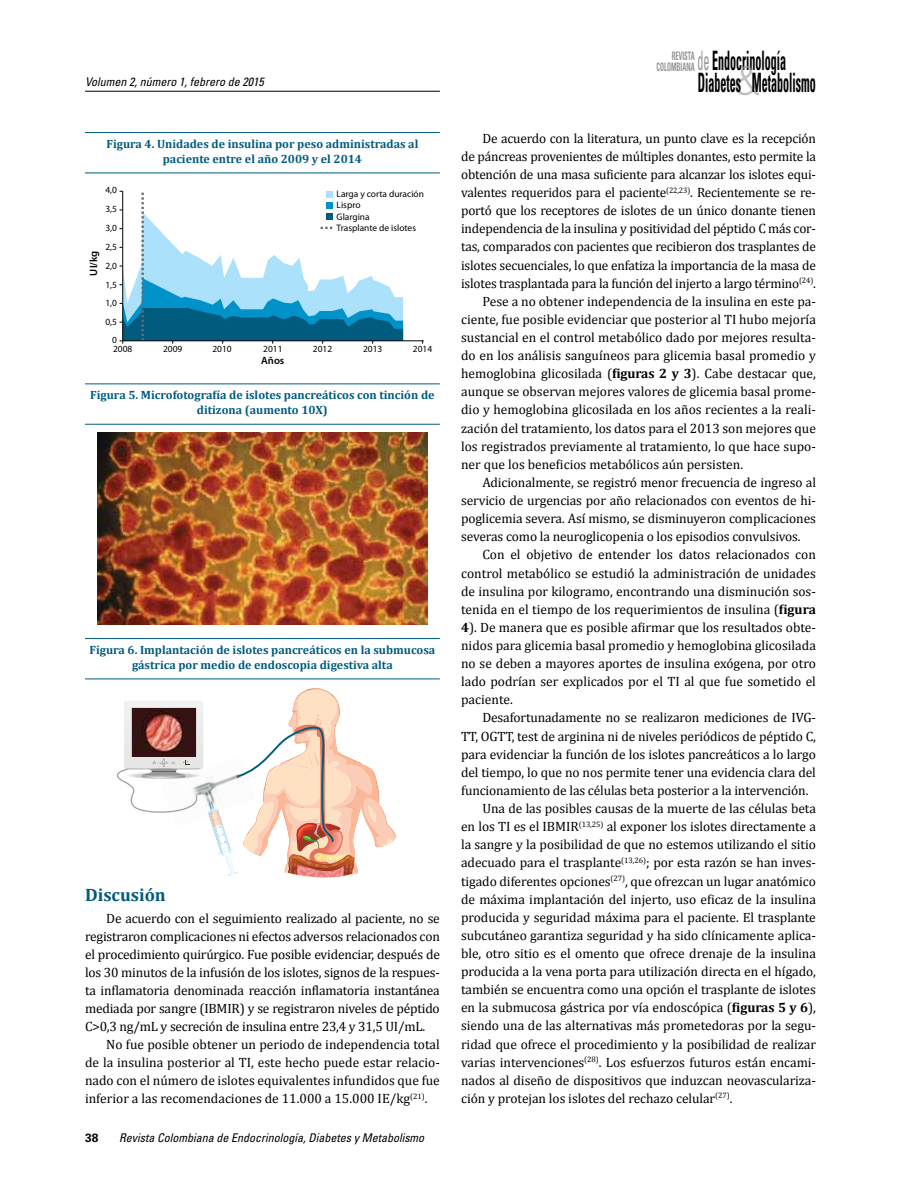
<style>
.page{position:relative;width:918px;height:1188px;background:#fff}
.page>*{position:absolute;margin:0;border:0;box-sizing:border-box;transform-origin:0 0}
.t1{font:700 condensed 26.7px/21.5px "Univers";color:#000;scale:.45 1}
.t2{font:700 18px "Cambria";color:#005b7f}
.t3{font:13.5px/18px "Cambria";letter-spacing:-.005em;color:#000;text-align:justify}
.t4{font:700 12px/15px "Cambria";color:#005b7f;text-align:center}
.t5{font:italic condensed 12px "Univers";color:#000}
.t6{font:700 12px "Univers";color:#000}
.t7{font:700 condensed 11.7px/10.5px "Univers";color:#939598;text-align:right;scale:.56 1}
.t8{font:600 10.65px "Myriad Pro";color:#000}
.t9{font:9.45px/18.9px "Myriad Pro";color:#000}
.s1{font-weight:400;color:#939598}
.s2{font-family:"Akzidenz Grotesk BE";font-weight:300;font-stretch:normal;font-size:40.65px;color:#939598}
.s3{font-weight:700}
</style>
<div class="page">
<hr style="left:85px;top:91px;width:355px;height:1px;background:#000">
<hr style="left:85px;top:132px;width:355px;height:1px;background:#005b7f">
<hr style="left:85px;top:638px;width:355px;height:1px;background:#005b7f">
<hr style="left:85px;top:384px;width:355px;height:1px;background:#005b7f">
<hr style="left:85px;top:173px;width:355px;height:1px;background:#005b7f">
<hr style="left:85px;top:679px;width:355px;height:1px;background:#005b7f">
<hr style="left:85px;top:424px;width:355px;height:1px;background:#005b7f">
<svg style="left:119px;top:191px;width:284px;height:153px"></svg>
<svg style="left:116px;top:688px;width:280px;height:190px"></svg>
<img style="left:97px;top:432px;width:331px;height:192px">
<p class="t5" style="left:85px;top:74px;width:180px">Volumen 2, número 1, febrero de 2015</p>
<p class="t4" style="left:106px;top:136px;width:314px">Figura 4. Unidades de insulina por peso administradas al paciente entre el año 2009 y el 2014</p>
<p class="t9" style="left:105px;top:180px;width:13px;text-align:justify">4,0<br>3,5<br>3,0<br>2,5<br>2,0<br>1,5<br>1,0<br>0,5</p>
<p class="t9" style="left:112px;top:330px;width:6px">0</p>
<p class="t8" style="left:87px;top:276px;width:26px;rotate:-90deg">UI/kg</p>
<p class="t9" style="left:113px;top:339px;width:21px">2008</p>
<p class="t9" style="left:163px;top:339px;width:21px">2009</p>
<p class="t9" style="left:212px;top:339px;width:21px">2010</p>
<p class="t9" style="left:337px;top:188px;width:89px;line-height:11.2px">Larga y corta duración<br>Lispro<br>Glargina<br>Trasplante de islotes</p>
<p class="t9" style="left:263px;top:339px;width:21px">2011</p>
<p class="t9" style="left:313px;top:339px;width:21px">2012</p>
<p class="t9" style="left:363px;top:339px;width:21px">2013</p>
<p class="t9" style="left:413px;top:339px;width:21px">2014</p>
<p class="t8" style="left:261px;top:354px;width:25px">Años</p>
<p class="t4" style="left:90px;top:387px;width:346px">Figura 5. Microfotografía de islotes pancreáticos con tinción de ditizona (aumento 10X)</p>
<p class="t4" style="left:89px;top:642px;width:348px">Figura 6. Implantación de islotes pancreáticos en la submucosa gástrica por medio de endoscopia digestiva alta</p>
<h2 class="t2" style="left:85px;top:882px;width:82px">Discusión</h2>
<p class="t3" style="left:85px;top:909px;width:356px;text-indent:21px">De acuerdo con el seguimiento realizado al paciente, no se registraron complicaciones ni efectos adversos relacionados con el procedimiento quirúrgico. Fue posible evidenciar, después de los 30 minutos de la infusión de los islotes, signos de la respues&shy;ta inflamatoria denominada reacción inflamatoria instantánea mediada por sangre (IBMIR) y se registraron niveles de péptido C&gt;0,3 ng/mL y secreción de insulina entre 23,4 y 31,5 UI/mL.</p>
<p class="t3" style="left:85px;top:1035px;width:356px;text-indent:21px">No fue posible obtener un periodo de independencia total de la insulina posterior al TI, este hecho puede estar relacio&shy;nado con el número de islotes equivalentes infundidos que fue inferior a las recomendaciones de 11.000 a 15.000 IE/kg<sup>(21)</sup>.</p>
<p class="t6" style="left:85px;top:1131px;width:15px">38</p>
<p class="t5" style="left:119px;top:1130px;width:307px">Revista Colombiana de Endocrinología, Diabetes y Metabolismo</p>
<p class="t7" style="left:657px;top:51px;width:70px">Revista colombiana</p>
<h1 class="t1" style="left:697px;top:50px;width:265px"><span class="s1">de</span> Endocrinología<br>Diabetes<span class="s2">&amp;</span>Metabolismo</h1>
<p class="t3" style="left:482px;top:129px;width:335px">De acuerdo con la literatura, un punto clave es la recepción</p>
<p class="t3" style="left:461px;top:147px;width:356px">de páncreas provenientes de múltiples donantes, esto permite la</p>
<p class="t3" style="left:461px;top:165px;width:356px">obtención de una masa suficiente para alcanzar los islotes equi-</p>
<p class="t3" style="left:461px;top:183px;width:356px">valentes requeridos para el paciente<sup>(22,23)</sup>. Recientemente se re-</p>
<p class="t3" style="left:461px;top:202px;width:356px">portó que los receptores de islotes de un único donante tienen</p>
<p class="t3" style="left:461px;top:220px;width:356px">independencia de la insulina y positividad del péptido C más cor-</p>
<p class="t3" style="left:461px;top:238px;width:356px">tas, comparados con pacientes que recibieron dos trasplantes de</p>
<p class="t3" style="left:461px;top:256px;width:356px">islotes secuenciales, lo que enfatiza la importancia de la masa de</p>
<p class="t3" style="left:461px;top:274px;width:356px">islotes trasplantada para la función del injerto a largo término<sup>(24)</sup>.</p>
<p class="t3" style="left:482px;top:292px;width:335px">Pese a no obtener independencia de la insulina en este pa-</p>
<p class="t3" style="left:461px;top:310px;width:356px">ciente, fue posible evidenciar que posterior al TI hubo mejoría</p>
<p class="t3" style="left:461px;top:328px;width:356px">sustancial en el control metabólico dado por mejores resulta-</p>
<p class="t3" style="left:461px;top:346px;width:356px">do en los análisis sanguíneos para glicemia basal promedio y</p>
<p class="t3" style="left:461px;top:365px;width:356px">hemoglobina glicosilada (<span class="s3">figuras 2 y 3</span>). Cabe destacar que,</p>
<p class="t3" style="left:461px;top:383px;width:356px">aunque se observan mejores valores de glicemia basal prome-</p>
<p class="t3" style="left:461px;top:401px;width:356px">dio y hemoglobina glicosilada en los años recientes a la reali-</p>
<p class="t3" style="left:461px;top:419px;width:356px">zación del tratamiento, los datos para el 2013 son mejores que</p>
<p class="t3" style="left:461px;top:437px;width:356px">los registrados previamente al tratamiento, lo que hace supo-</p>
<p class="t3" style="left:461px;top:455px;width:284px">ner que los beneficios metabólicos aún persisten.</p>
<p class="t3" style="left:482px;top:473px;width:335px">Adicionalmente, se registró menor frecuencia de ingreso al</p>
<p class="t3" style="left:461px;top:491px;width:356px">servicio de urgencias por año relacionados con eventos de hi-</p>
<p class="t3" style="left:461px;top:509px;width:356px">poglicemia severa. Así mismo, se disminuyeron complicaciones</p>
<p class="t3" style="left:461px;top:528px;width:341px">severas como la neuroglicopenia o los episodios convulsivos.</p>
<p class="t3" style="left:482px;top:546px;width:335px">Con el objetivo de entender los datos relacionados con</p>
<p class="t3" style="left:461px;top:564px;width:356px">control metabólico se estudió la administración de unidades</p>
<p class="t3" style="left:461px;top:582px;width:356px">de insulina por kilogramo, encontrando una disminución sos-</p>
<p class="t3" style="left:461px;top:600px;width:356px">tenida en el tiempo de los requerimientos de insulina (<span class="s3">figura</span></p>
<p class="t3" style="left:461px;top:618px;width:356px"><span class="s3">4</span>). De manera que es posible afirmar que los resultados obte-</p>
<p class="t3" style="left:461px;top:636px;width:356px">nidos para glicemia basal promedio y hemoglobina glicosilada</p>
<p class="t3" style="left:461px;top:654px;width:356px">no se deben a mayores aportes de insulina exógena, por otro</p>
<p class="t3" style="left:461px;top:673px;width:356px">lado podrían ser explicados por el TI al que fue sometido el</p>
<p class="t3" style="left:461px;top:691px;width:53px">paciente.</p>
<p class="t3" style="left:482px;top:709px;width:335px">Desafortunadamente no se realizaron mediciones de IVG-</p>
<p class="t3" style="left:461px;top:727px;width:356px">TT, OGTT, test de arginina ni de niveles periódicos de péptido C,</p>
<p class="t3" style="left:461px;top:745px;width:356px">para evidenciar la función de los islotes pancreáticos a lo largo</p>
<p class="t3" style="left:461px;top:763px;width:356px">del tiempo, lo que no nos permite tener una evidencia clara del</p>
<p class="t3" style="left:461px;top:781px;width:349px">funcionamiento de las células beta posterior a la intervención.</p>
<p class="t3" style="left:482px;top:799px;width:335px">Una de las posibles causas de la muerte de las células beta</p>
<p class="t3" style="left:461px;top:818px;width:356px">en los TI es el IBMIR<sup>(13,25)</sup> al exponer los islotes directamente a</p>
<p class="t3" style="left:461px;top:836px;width:356px">la sangre y la posibilidad de que no estemos utilizando el sitio</p>
<p class="t3" style="left:461px;top:854px;width:356px">adecuado para el trasplante<sup>(13,26)</sup>; por esta razón se han inves-</p>
<p class="t3" style="left:461px;top:872px;width:356px">tigado diferentes opciones<sup>(27)</sup>, que ofrezcan un lugar anatómico</p>
<p class="t3" style="left:461px;top:890px;width:356px">de máxima implantación del injerto, uso eficaz de la insulina</p>
<p class="t3" style="left:461px;top:908px;width:356px">producida y seguridad máxima para el paciente. El trasplante</p>
<p class="t3" style="left:461px;top:926px;width:356px">subcutáneo garantiza seguridad y ha sido clínicamente aplica-</p>
<p class="t3" style="left:461px;top:944px;width:356px">ble, otro sitio es el omento que ofrece drenaje de la insulina</p>
<p class="t3" style="left:461px;top:962px;width:356px">producida a la vena porta para utilización directa en el hígado,</p>
<p class="t3" style="left:461px;top:981px;width:356px">también se encuentra como una opción el trasplante de islotes</p>
<p class="t3" style="left:461px;top:999px;width:356px">en la submucosa gástrica por vía endoscópica (<span class="s3">figuras 5 y 6</span>),</p>
<p class="t3" style="left:461px;top:1017px;width:356px">siendo una de las alternativas más prometedoras por la segu-</p>
<p class="t3" style="left:461px;top:1035px;width:356px">ridad que ofrece el procedimiento y la posibilidad de realizar</p>
<p class="t3" style="left:461px;top:1053px;width:356px">varias intervenciones<sup>(28)</sup>. Los esfuerzos futuros están encami-</p>
<p class="t3" style="left:461px;top:1071px;width:356px">nados al diseño de dispositivos que induzcan neovasculariza-</p>
<p class="t3" style="left:461px;top:1089px;width:273px">ción y protejan los islotes del rechazo celular<sup>(27)</sup>.</p>
</div>
